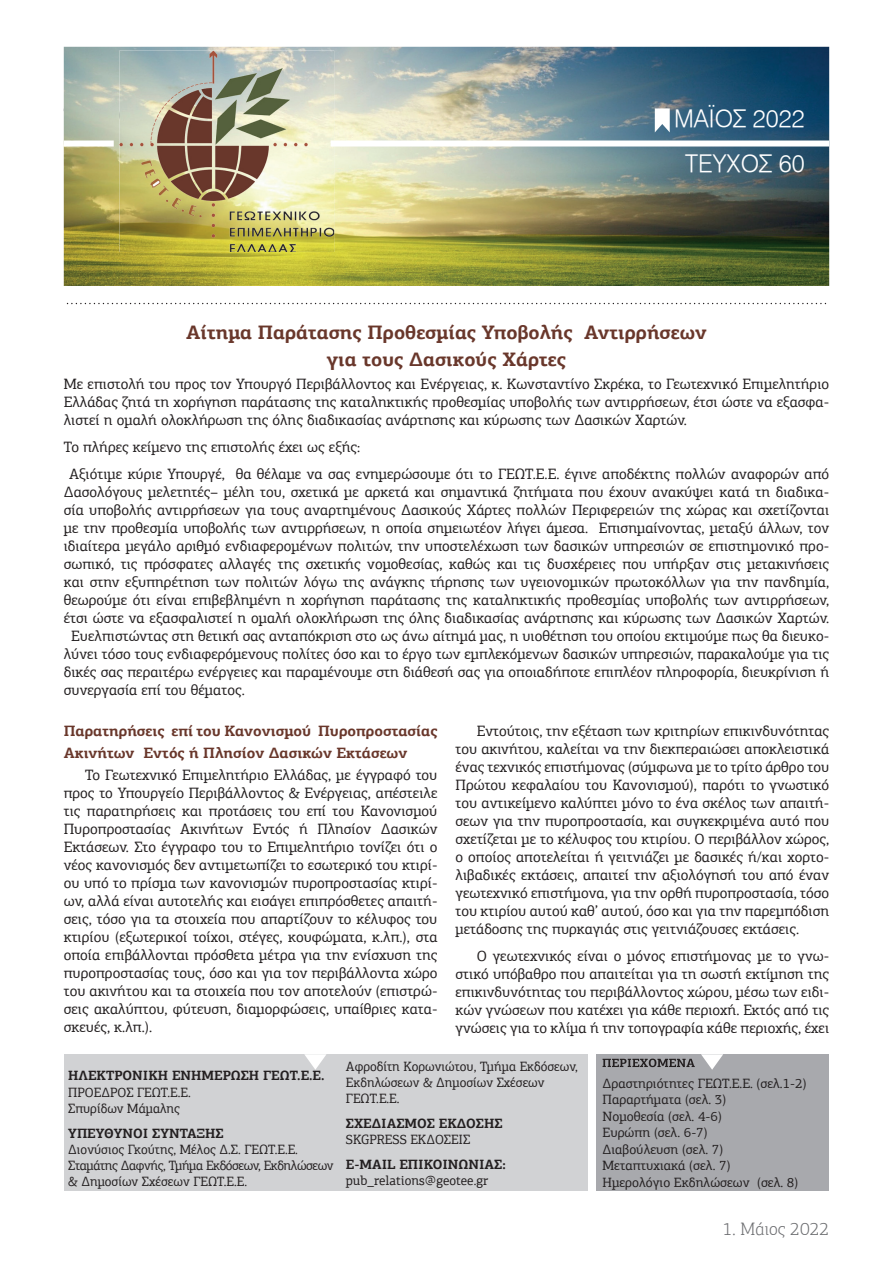
<style>
.page{position:relative;width:893px;height:1263px;background:#fff}
.page>*{position:absolute;margin:0;border:0;box-sizing:border-box;transform-origin:0 0}
.t1{font:24px "UN Helvetica Light Normal";color:#fff}
.t2{font:700 19.5px "PF Agora Slab Pro";color:#69372b}
.t3{font:300 18px "PF Agora Slab Pro";color:#6c6d70}
.t4{font:15px/18px "PF Agora Slab Pro";color:#231f20;text-align:justify}
.t5{font:700 15px/21.6px "PF Agora Slab Pro";color:#69372b}
.t6{font:13.5px "PF Agora Slab Pro";color:#231f20}
.t7{font:700 13.5px "PF Agora Slab Pro";color:#231f20}
.t8{font:13.5px "PF Agora Slab Pro";letter-spacing:-.03em;color:#231f20}
</style>
<div class="page">
<img style="left:64px;top:47px;width:765px;height:239px">
<img style="left:119px;top:50px;width:215px;height:202px">
<div style="left:64px;top:141px;width:50px;height:6px;background:#fff"></div>
<div style="left:331px;top:141px;width:498px;height:6px;background:#fff"></div>
<svg style="left:655px;top:108px;width:15px;height:24px"></svg>
<div style="left:64px;top:1054px;width:523px;height:137px;background:#d1d2d4"></div>
<div style="left:597px;top:1054px;width:232px;height:137px;background:#a8a9ad"></div>
<svg style="left:701px;top:1054px;width:22px;height:16px"></svg>
<svg style="left:603px;top:1058px;width:92px;height:9px"></svg>
<svg style="left:68px;top:303px;width:758px;height:1px"></svg>
<svg style="left:304px;top:1054px;width:22px;height:16px"></svg>
<p class="t1" style="left:674px;top:105px;width:132px">ΜΑΪΟΣ 2022</p>
<p class="t1" style="left:685px;top:150px;width:121px">ΤΕΥΧΟΣ 60</p>
<p class="t2" style="left:186px;top:320px;width:522px">Αίτημα Παράτασης Προθεσμίας Υποβολής Αντιρρήσεων</p>
<p class="t2" style="left:327px;top:347px;width:241px">για τους Δασικούς Χάρτες</p>
<p class="t4" style="left:64px;top:375px;width:767px">Με επιστολή του προς τον Υπουργό Περιβάλλοντος και Ενέργειας, κ. Κωνσταντίνο Σκρέκα, το Γεωτεχνικό Επιμελητήριο Ελλάδας ζητά τη χορήγηση παράτασης της καταληκτικής προθεσμίας υποβολής των αντιρρήσεων, έτσι ώστε να εξασφα&shy;λιστεί η ομαλή ολοκλήρωση της όλης διαδικασίας ανάρτησης και κύρωσης των Δασικών Χαρτών.</p>
<p class="t4" style="left:64px;top:438px;width:298px">Το πλήρες κείμενο της επιστολής έχει ως εξής:</p>
<p class="t4" style="left:69px;top:465px;width:762px">Αξιότιμε κύριε Υπουργέ, θα θέλαμε να σας ενημερώσουμε ότι το ΓΕΩΤ.Ε.Ε. έγινε αποδέκτης πολλών αναφορών από</p>
<p class="t4" style="left:64px;top:483px;width:767px">Δασολόγους μελετητές– μέλη του, σχετικά με αρκετά και σημαντικά ζητήματα που έχουν ανακύψει κατά τη διαδικα-</p>
<p class="t4" style="left:64px;top:501px;width:767px">σία υποβολής αντιρρήσεων για τους αναρτημένους Δασικούς Χάρτες πολλών Περιφερειών της χώρας και σχετίζονται</p>
<p class="t4" style="left:64px;top:519px;width:767px">με την προθεσμία υποβολής των αντιρρήσεων, η οποία σημειωτέον λήγει άμεσα. Επισημαίνοντας, μεταξύ άλλων, τον</p>
<p class="t4" style="left:64px;top:537px;width:767px">ιδιαίτερα μεγάλο αριθμό ενδιαφερομένων πολιτών, την υποστελέχωση των δασικών υπηρεσιών σε επιστημονικό προ-</p>
<p class="t4" style="left:64px;top:555px;width:767px">σωπικό, τις πρόσφατες αλλαγές της σχετικής νομοθεσίας, καθώς και τις δυσχέρειες που υπήρξαν στις μετακινήσεις</p>
<p class="t4" style="left:64px;top:573px;width:767px">και στην εξυπηρέτηση των πολιτών λόγω της ανάγκης τήρησης των υγειονομικών πρωτοκόλλων για την πανδημία,</p>
<p class="t4" style="left:64px;top:591px;width:767px">θεωρούμε ότι είναι επιβεβλημένη η χορήγηση παράτασης της καταληκτικής προθεσμίας υποβολής των αντιρρήσεων,</p>
<p class="t4" style="left:64px;top:609px;width:767px">έτσι ώστε να εξασφαλιστεί η ομαλή ολοκλήρωση της όλης διαδικασίας ανάρτησης και κύρωσης των Δασικών Χαρτών.</p>
<p class="t4" style="left:71px;top:627px;width:759px">Ευελπιστώντας στη θετική σας ανταπόκριση στο ως άνω αίτημά μας, η υιοθέτηση του οποίου εκτιμούμε πως θα διευκο-</p>
<p class="t4" style="left:64px;top:645px;width:767px">λύνει τόσο τους ενδιαφερόμενους πολίτες όσο και το έργο των εμπλεκόμενων δασικών υπηρεσιών, παρακαλούμε για τις</p>
<p class="t4" style="left:64px;top:663px;width:767px">δικές σας περαιτέρω ενέργειες και παραμένουμε στη διάθεσή σας για οποιαδήποτε επιπλέον πληροφορία, διευκρίνιση ή</p>
<p class="t4" style="left:64px;top:681px;width:182px">συνεργασία επί του θέματος.</p>
<p class="t5" style="left:64px;top:720px;width:375px">Παρατηρήσεις επί του Κανονισμού Πυροπροστασίας<br>Ακινήτων Εντός ή Πλησίον Δασικών Εκτάσεων</p>
<p class="t4" style="left:64px;top:766px;width:375px;text-indent:21px">Το Γεωτεχνικό Επιμελητήριο Ελλάδας, με έγγραφό του προς το Υπουργείο Περιβάλλοντος &amp; Ενέργειας, απέστειλε τις παρατηρήσεις και προτάσεις του επί του Κανονισμού Πυροπροστασίας Ακινήτων Εντός ή Πλησίον Δασικών Εκτάσεων. Στο έγγραφο του το Επιμελητήριο τονίζει ότι ο νέος κανονισμός δεν αντιμετωπίζει το εσωτερικό του κτιρί&shy;ου υπό το πρίσμα των κανονισμών πυροπροστασίας κτιρί&shy;ων, αλλά είναι αυτοτελής και εισάγει επιπρόσθετες απαιτή&shy;σεις, τόσο για τα στοιχεία που απαρτίζουν το κέλυφος του κτιρίου (εξωτερικοί τοίχοι, στέγες, κουφώματα, κ.λπ.), στα οποία επιβάλλονται πρόσθετα μέτρα για την ενίσχυση της πυροπροστασίας τους, όσο και για τον περιβάλλοντα χώρο του ακινήτου και τα στοιχεία που τον αποτελούν (επιστρώ&shy;σεις ακαλύπτου, φύτευση, διαμορφώσεις, υπαίθριες κατα&shy;σκευές, κ.λπ.).</p>
<p class="t4" style="left:455px;top:722px;width:375px;text-indent:21px">Εντούτοις, την εξέταση των κριτηρίων επικινδυνότητας του ακινήτου, καλείται να την διεκπεραιώσει αποκλειστικά ένας τεχνικός επιστήμονας (σύμφωνα με το τρίτο άρθρο του Πρώτου κεφαλαίου του Κανονισμού), παρότι το γνωστικό του αντικείμενο καλύπτει μόνο το ένα σκέλος των απαιτή&shy;σεων για την πυροπροστασία, και συγκεκριμένα αυτό που σχετίζεται με το κέλυφος του κτιρίου. Ο περιβάλλον χώρος, ο οποίος αποτελείται ή γειτνιάζει με δασικές ή/και χορτο&shy;λιβαδικές εκτάσεις, απαιτεί την αξιολόγησή του από έναν γεωτεχνικό επιστήμονα, για την ορθή πυροπροστασία, τόσο του κτιρίου αυτού καθ’ αυτού, όσο και για την παρεμπόδιση μετάδοσης της πυρκαγιάς στις γειτνιάζουσες εκτάσεις.</p>
<p class="t4" style="left:455px;top:947px;width:375px;text-indent:21px">Ο γεωτεχνικός είναι ο μόνος επιστήμονας με το γνω&shy;στικό υπόβαθρο που απαιτείται για τη σωστή εκτίμηση της επικινδυνότητας του περιβάλλοντος χώρου, μέσω των ειδι&shy;κών γνώσεων που κατέχει για κάθε περιοχή. Εκτός από τις γνώσεις για το κλίμα ή την τοπογραφία κάθε περιοχής, έχει</p>
<p class="t7" style="left:68px;top:1067px;width:258px">ΗΛΕΚΤΡΟΝΙΚΗ ΕΝΗΜΕΡΩΣΗ ΓΕΩΤ.Ε.Ε.</p>
<p class="t6" style="left:68px;top:1084px;width:124px">ΠΡΟΕΔΡΟΣ ΓΕΩΤ.Ε.Ε.</p>
<p class="t6" style="left:68px;top:1100px;width:113px">Σπυρίδων Μάμαλης</p>
<p class="t7" style="left:68px;top:1124px;width:157px">ΥΠΕΥΘΥΝΟΙ ΣΥΝΤΑΞΗΣ</p>
<p class="t6" style="left:68px;top:1141px;width:231px">Διονύσιος Γκούτης, Μέλος Δ.Σ. ΓΕΩΤ.Ε.Ε.</p>
<p class="t8" style="left:68px;top:1157px;width:267px">Σταμάτης Δαφνής, Τμήμα Εκδόσεων, Εκδηλώσεων</p>
<p class="t6" style="left:68px;top:1173px;width:180px">&amp; Δημοσίων Σχέσεων ΓΕΩΤ.Ε.Ε.</p>
<p class="t6" style="left:346px;top:1058px;width:233px">Αφροδίτη Κορωνιώτου, Τμήμα Εκδόσεων,</p>
<p class="t6" style="left:346px;top:1074px;width:200px">Εκδηλώσεων &amp; Δημοσίων Σχέσεων</p>
<p class="t6" style="left:346px;top:1090px;width:55px">ΓΕΩΤ.Ε.Ε.</p>
<p class="t7" style="left:346px;top:1115px;width:158px">ΣΧΕΔΙΑΣΜΟΣ ΕΚΔΟΣΗΣ</p>
<p class="t6" style="left:346px;top:1131px;width:126px">SKGPRESS ΕΚΔΟΣΕΙΣ</p>
<p class="t7" style="left:346px;top:1156px;width:161px">E-MAIL ΕΠΙΚΟΙΝΩΝΙΑΣ:</p>
<p class="t6" style="left:346px;top:1172px;width:144px">pub_relations@geotee.gr</p>
<p class="t6" style="left:603px;top:1075px;width:206px">Δραστηριότητες ΓΕΩΤ.Ε.Ε. (σελ.1-2)</p>
<p class="t6" style="left:603px;top:1091px;width:125px">Παραρτήματα (σελ. 3)</p>
<p class="t6" style="left:603px;top:1108px;width:121px">Νομοθεσία (σελ. 4-6)</p>
<p class="t6" style="left:603px;top:1124px;width:107px">Ευρώπη (σελ. 6-7)</p>
<p class="t6" style="left:603px;top:1141px;width:122px">Διαβούλευση (σελ. 7)</p>
<p class="t6" style="left:603px;top:1157px;width:129px">Μεταπτυχιακά (σελ. 7)</p>
<p class="t6" style="left:603px;top:1174px;width:197px">Ημερολόγιο Εκδηλώσεων (σελ. 8)</p>
<p class="t3" style="left:723px;top:1218px;width:108px">1. Μάιος 2022</p>
</div>
